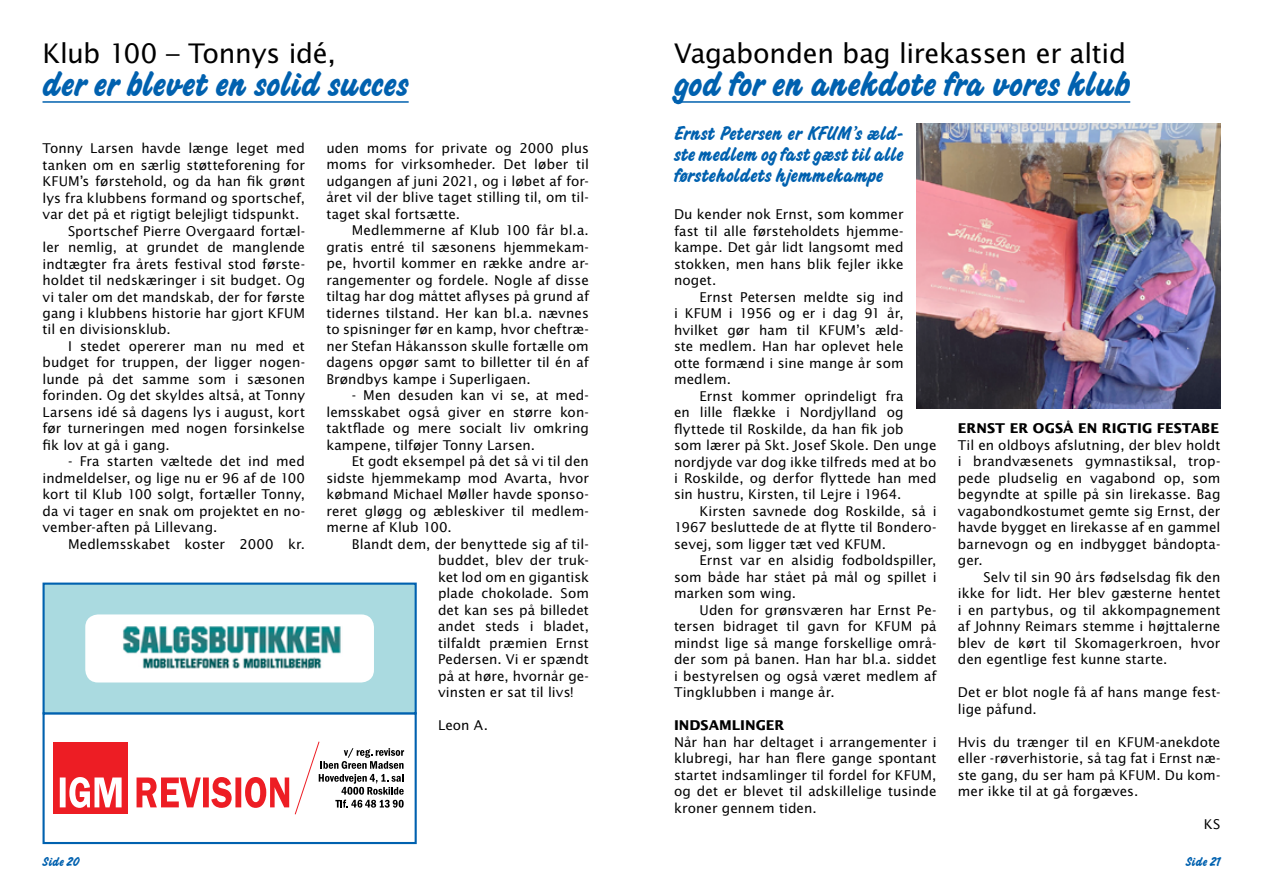
<style>
.page{position:relative;width:1263px;height:893px;background:#fff}
.page>*{position:absolute;margin:0;border:0;box-sizing:border-box;transform-origin:0 0}
.t1{font:37.5px "Challenge Bold Plain";color:#0061af}
.t2{font:27px "Lucida Sans Std";letter-spacing:-.015em;color:#000}
.t3{font:21px/21px "Challenge Bold Plain";color:#0061af;text-align:justify}
.t4{font:13.5px/16.5px "Lucida Sans Std";letter-spacing:.005em;color:#000;text-align:justify}
.t5{font:700 13.5px "Lucida Sans Std";color:#000}
.t6{font:13.5px "Challenge Bold Plain";letter-spacing:.01em;color:#0061af}
</style>
<div class="page">
<hr style="left:674px;top:101px;width:456px;height:2px;background:#0061af">
<img style="left:916px;top:123px;width:304px;height:285px">
<svg style="left:295px;top:741px;width:109px;height:74px"></svg>
<div style="left:54px;top:742px;width:74px;height:72px;background:#ed1d24"></div>
<svg style="left:60px;top:777px;width:62px;height:31px"></svg>
<svg style="left:136px;top:777px;width:153px;height:31px"></svg>
<div style="left:43px;top:712px;width:374px;height:132px;border:2px solid #0061af"></div>
<div style="left:43px;top:583px;width:374px;height:131px;background:#aadae0;border:2px solid #0061af"></div>
<div style="left:85px;top:614px;width:289px;height:68px;background:#fff;border-radius:13px"></div>
<img style="left:123px;top:626px;width:218px;height:44px">
<hr style="left:43px;top:101px;width:366px;height:2px;background:#0061af">
<h2 class="t2" style="left:43px;top:38px;width:295px">Klub 100 – Tonnys idé,</h2>
<h1 class="t1" style="left:43px;top:61px;width:368px">der er blevet en solid succes</h1>
<p class="t4" style="left:43px;top:140px;width:264px">Tonny Larsen havde længe leget med</p>
<p class="t4" style="left:43px;top:157px;width:264px">tanken om en særlig støtteforening for</p>
<p class="t4" style="left:43px;top:173px;width:264px">KFUM’s førstehold, og da han fik grønt</p>
<p class="t4" style="left:43px;top:190px;width:264px">lys fra klubbens formand og sportschef,</p>
<p class="t4" style="left:43px;top:206px;width:258px">var det på et rigtigt belejligt tidspunkt.</p>
<p class="t4" style="left:68px;top:223px;width:239px">Sportschef Pierre Overgaard fortæl-</p>
<p class="t4" style="left:43px;top:239px;width:264px">ler nemlig, at grundet de manglende</p>
<p class="t4" style="left:43px;top:256px;width:264px">indtægter fra årets festival stod første-</p>
<p class="t4" style="left:43px;top:272px;width:264px">holdet til nedskæringer i sit budget. Og</p>
<p class="t4" style="left:43px;top:289px;width:264px">vi taler om det mandskab, der for første</p>
<p class="t4" style="left:43px;top:305px;width:264px">gang i klubbens historie har gjort KFUM</p>
<p class="t4" style="left:43px;top:322px;width:130px">til en divisionsklub.</p>
<p class="t4" style="left:68px;top:338px;width:238px">I stedet opererer man nu med et</p>
<p class="t4" style="left:43px;top:355px;width:264px">budget for truppen, der ligger nogen-</p>
<p class="t4" style="left:43px;top:371px;width:264px">lunde på det samme som i sæsonen</p>
<p class="t4" style="left:43px;top:388px;width:264px">forinden. Og det skyldes altså, at Tonny</p>
<p class="t4" style="left:43px;top:404px;width:264px">Larsens idé så dagens lys i august, kort</p>
<p class="t4" style="left:43px;top:421px;width:264px">før turneringen med nogen forsinkelse</p>
<p class="t4" style="left:43px;top:437px;width:129px">fik lov at gå i gang.</p>
<p class="t4" style="left:43px;top:454px;width:264px;text-indent:26px">- Fra starten væltede det ind med indmeldelser, og lige nu er 96 af de 100 kort til Klub 100 solgt, fortæller Tonny, da vi tager en snak om projektet en no&shy;vember-aften på Lillevang.</p>
<p class="t4" style="left:68px;top:536px;width:238px">Medlemsskabet koster 2000 kr.</p>
<p class="t4" style="left:326px;top:140px;width:264px">uden moms for private og 2000 plus moms for virksomheder. Det løber til udgangen af juni 2021, og i løbet af for&shy;året vil der blive taget stilling til, om til&shy;taget skal fortsætte.</p>
<p class="t4" style="left:326px;top:223px;width:264px;text-indent:26px">Medlemmerne af Klub 100 får bl.a. gratis entré til sæsonens hjemmekam&shy;pe, hvortil kommer en række andre ar&shy;rangementer og fordele. Nogle af disse tiltag har dog måttet aflyses på grund af tidernes tilstand. Her kan bl.a. nævnes to spisninger før en kamp, hvor cheftræ&shy;ner Stefan Håkansson skulle fortælle om dagens opgør samt to billetter til én af Brøndbys kampe i Superligaen.</p>
<p class="t4" style="left:326px;top:388px;width:264px;text-indent:26px">- Men desuden kan vi se, at med&shy;lemsskabet også giver en større kon&shy;taktflade og mere socialt liv omkring kampene, tilføjer Tonny Larsen.</p>
<p class="t4" style="left:326px;top:453px;width:264px;text-indent:26px">Et godt eksempel på det så vi til den sidste hjemmekamp mod Avarta, hvor købmand Michael Møller havde sponso&shy;reret gløgg og æbleskiver til medlem&shy;merne af Klub 100.</p>
<p class="t4" style="left:438px;top:536px;width:152px;text-indent:-86px">Blandt dem, der benyttede sig af til&shy;buddet, blev der truk&shy;ket lod om en gigantisk plade chokolade. Som det kan ses på billedet andet steds i bladet, tilfaldt præmien Ernst Pedersen. Vi er spændt på at høre, hvornår ge&shy;vinsten er sat til livs!</p>
<p class="t4" style="left:438px;top:717px;width:51px">Leon A.</p>
<h2 class="t2" style="left:674px;top:38px;width:454px">Vagabonden bag lirekassen er altid</h2>
<h1 class="t1" style="left:674px;top:61px;width:458px">god for en anekdote fra vores klub</h1>
<h3 class="t3" style="left:674px;top:122px;width:231px">Ernst Petersen er KFUM’s æld&shy;ste medlem og fast gæst til alle førsteholdets hjemmekampe</h3>
<p class="t4" style="left:674px;top:206px;width:231px">Du kender nok Ernst, som kommer fast til alle førsteholdets hjemme&shy;kampe. Det går lidt langsomt med stokken, men hans blik fejler ikke noget.</p>
<p class="t4" style="left:674px;top:289px;width:231px;text-indent:26px">Ernst Petersen meldte sig ind i KFUM i 1956 og er i dag 91 år, hvilket gør ham til KFUM’s æld&shy;ste medlem. Han har oplevet hele otte formænd i sine mange år som medlem.</p>
<p class="t4" style="left:674px;top:388px;width:264px;text-align:left;text-indent:26px">Ernst kommer oprindeligt fra<br>en lille flække i Nordjylland og flyttede til Roskilde, da han fik job<br>som lærer på Skt. Josef Skole. Den unge nordjyde var dog ikke tilfreds med at bo i Roskilde, og derfor flyttede han med sin hustru, Kirsten, til Lejre i 1964.</p>
<p class="t4" style="left:674px;top:503px;width:264px;text-indent:26px">Kirsten savnede dog Roskilde, så i 1967 besluttede de at flytte til Bondero&shy;sevej, som ligger tæt ved KFUM.</p>
<p class="t4" style="left:674px;top:553px;width:264px;text-indent:26px">Ernst var en alsidig fodboldspiller, som både har stået på mål og spillet i marken som wing.</p>
<p class="t4" style="left:674px;top:602px;width:264px;text-indent:26px">Uden for grønsværen har Ernst Pe&shy;tersen bidraget til gavn for KFUM på mindst lige så mange forskellige områ&shy;der som på banen. Han har bl.a. siddet i bestyrelsen og også været medlem af Tingklubben i mange år.</p>
<p class="t5" style="left:674px;top:718px;width:112px">INDSAMLINGER</p>
<p class="t4" style="left:674px;top:734px;width:264px">Når han har deltaget i arrangementer i klubregi, har han flere gange spontant startet indsamlinger til fordel for KFUM, og det er blevet til adskillelige tusinde kroner gennem tiden.</p>
<p class="t5" style="left:958px;top:421px;width:19px">ERNST</p>
<p class="t5" style="left:1010px;top:421px;width:35px">ER OGSÅ</p>
<p class="t5" style="left:1078px;top:421px;width:33px">EN RIGTIG</p>
<p class="t5" style="left:1157px;top:421px;width:10px">FESTABE</p>
<p class="t4" style="left:958px;top:437px;width:264px">Til en oldboys afslutning, der blev holdt i brandvæsenets gymnastiksal, trop&shy;pede pludselig en vagabond op, som begyndte at spille på sin lirekasse. Bag vagabondkostumet gemte sig Ernst, der havde bygget en lirekasse af en gammel barnevogn og en indbygget båndopta&shy;ger.</p>
<p class="t4" style="left:958px;top:569px;width:264px;text-indent:26px">Selv til sin 90 års fødselsdag fik den ikke for lidt. Her blev gæsterne hentet i en partybus, og til akkompagnement af Johnny Reimars stemme i højttalerne blev de kørt til Skomagerkroen, hvor den egentlige fest kunne starte.</p>
<p class="t4" style="left:958px;top:684px;width:264px">Det er blot nogle få af hans mange fest&shy;lige påfund.</p>
<p class="t4" style="left:958px;top:734px;width:264px">Hvis du trænger til en KFUM-anekdote eller -røverhistorie, så tag fat i Ernst næ&shy;ste gang, du ser ham på KFUM. Du kom&shy;mer ikke til at gå forgæves.</p>
<p class="t4" style="left:1204px;top:816px;width:18px">KS</p>
<p class="t6" style="left:43px;top:853px;width:38px">Side 20</p>
<p class="t6" style="left:1186px;top:853px;width:36px">Side 21</p>
</div>
